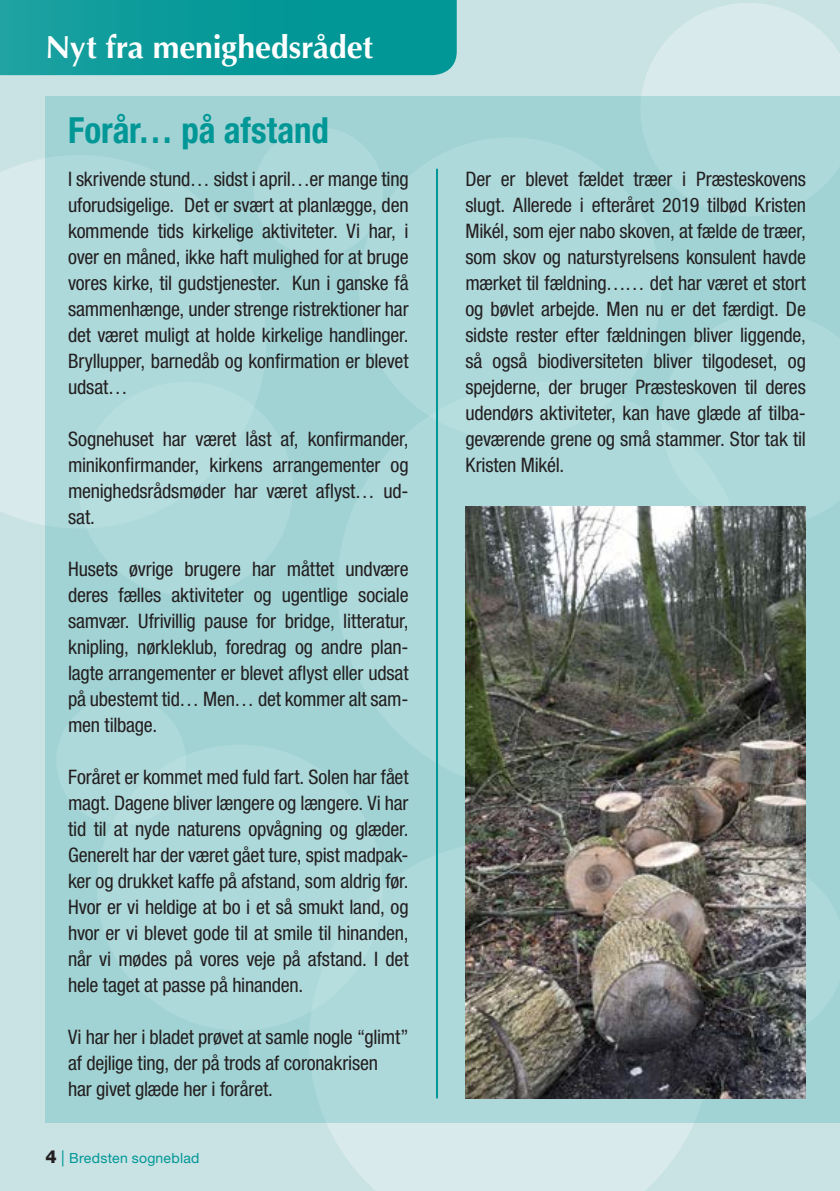
<style>
.page{position:relative;width:840px;height:1191px;background:#fff}
.page>*{position:absolute;margin:0;border:0;box-sizing:border-box;transform-origin:0 0}
.t1{font:700 condensed 36px "Helvetica Neue LT Std";letter-spacing:-.005em;color:#009796}
.t2{font:700 32px "Optima";letter-spacing:-.005em;color:#fff}
.t3{font:condensed 20px/26px "Helvetica Neue LT Std";letter-spacing:-.01em;color:#231f20;text-align:justify}
.t4{font:14px "Helvetica Neue LT Std";letter-spacing:.02em;color:#009796}
.s1{font-weight:800;font-size:18px;color:#231f20}
.s2{font-size:16px}
</style>
<div class="page">
<div style="left:0;top:0;width:839px;height:1191px;background:#c9e2e4"></div>
<div style="left:0;top:158px;width:45px;height:367px;background:#d9eaec"></div>
<svg style="left:327px;top:1123px;width:367px;height:68px;fill:#d9eaec"></svg>
<svg style="left:642px;top:3px;width:197px;height:93px;fill:#d9eaec"></svg>
<svg style="left:0;top:0;width:456px;height:75px;background:#099a99"></svg>
<div style="left:45px;top:96px;width:794px;height:1027px;background:linear-gradient(to right,#aad7d9,#aad6d8)"></div>
<img style="left:465px;top:506px;width:340px;height:592px">
<hr style="left:436px;top:169px;width:2px;height:929px;background:#009796">
<h2 class="t2" style="left:45px;top:28px;width:329px">Nyt fra menighedsrådet</h2>
<h1 class="t1" style="left:68px;top:108px;width:262px">Forår… på afstand</h1>
<p class="t3" style="left:68px;top:166px;width:342px">I skrivende stund… sidst i april…er mange ting uforudsigelige. Det er svært at planlægge, den kommende tids kirkelige aktiviteter. Vi har, i over en måned, ikke haft mulighed for at bruge vores kirke, til gudstjenester. Kun i ganske få sammenhænge, under strenge ristrektioner har det været muligt at holde kirkelige handlinger.<br>Bryllupper, barnedåb og konfirmation er blevet udsat…</p>
<p class="t3" style="left:68px;top:426px;width:342px">Sognehuset har været låst af, konfirmander, minikonfirmander, kirkens arrangementer og menighedsrådsmøder har været aflyst… ud&shy;sat.</p>
<p class="t3" style="left:68px;top:556px;width:342px">Husets øvrige brugere har måttet undvære deres fælles aktiviteter og ugentlige sociale samvær. Ufrivillig pause for bridge, litteratur, knipling, nørkleklub, foredrag og andre plan&shy;lagte arrangementer er blevet aflyst eller udsat på ubestemt tid… Men… det kommer alt sam&shy;men tilbage.</p>
<p class="t3" style="left:68px;top:764px;width:342px">Foråret er kommet med fuld fart. Solen har fået magt. Dagene bliver længere og længere. Vi har tid til at nyde naturens opvågning og glæder.<br>Generelt har der været gået ture, spist madpak&shy;ker og drukket kaffe på afstand, som aldrig før.<br>Hvor er vi heldige at bo i et så smukt land, og hvor er vi blevet gode til at smile til hinanden, når vi mødes på vores veje på afstand. I det hele taget at passe på hinanden.</p>
<p class="t3" style="left:68px;top:1024px;width:342px;text-align:left">Vi har her i bladet prøvet at samle nogle “glimt” af dejlige ting, der på trods af coronakrisen<br>har givet glæde her i foråret.</p>
<p class="t4" style="left:45px;top:1149px;width:155px"><span class="s1">4</span> <span class="s2">|</span> Bredsten sogneblad</p>
<p class="t3" style="left:465px;top:166px;width:342px">Der er blevet fældet træer i Præsteskovens slugt. Allerede i efteråret 2019 tilbød Kristen Mikél, som ejer nabo skoven, at fælde de træer, som skov og naturstyrelsens konsulent havde mærket til fældning…… det har været et stort og bøvlet arbejde. Men nu er det færdigt. De sidste rester efter fældningen bliver liggende, så også biodiversiteten bliver tilgodeset, og spejderne, der bruger Præsteskoven til deres udendørs aktiviteter, kan have glæde af tilba&shy;geværende grene og små stammer. Stor tak til Kristen Mikél.</p>
</div>
